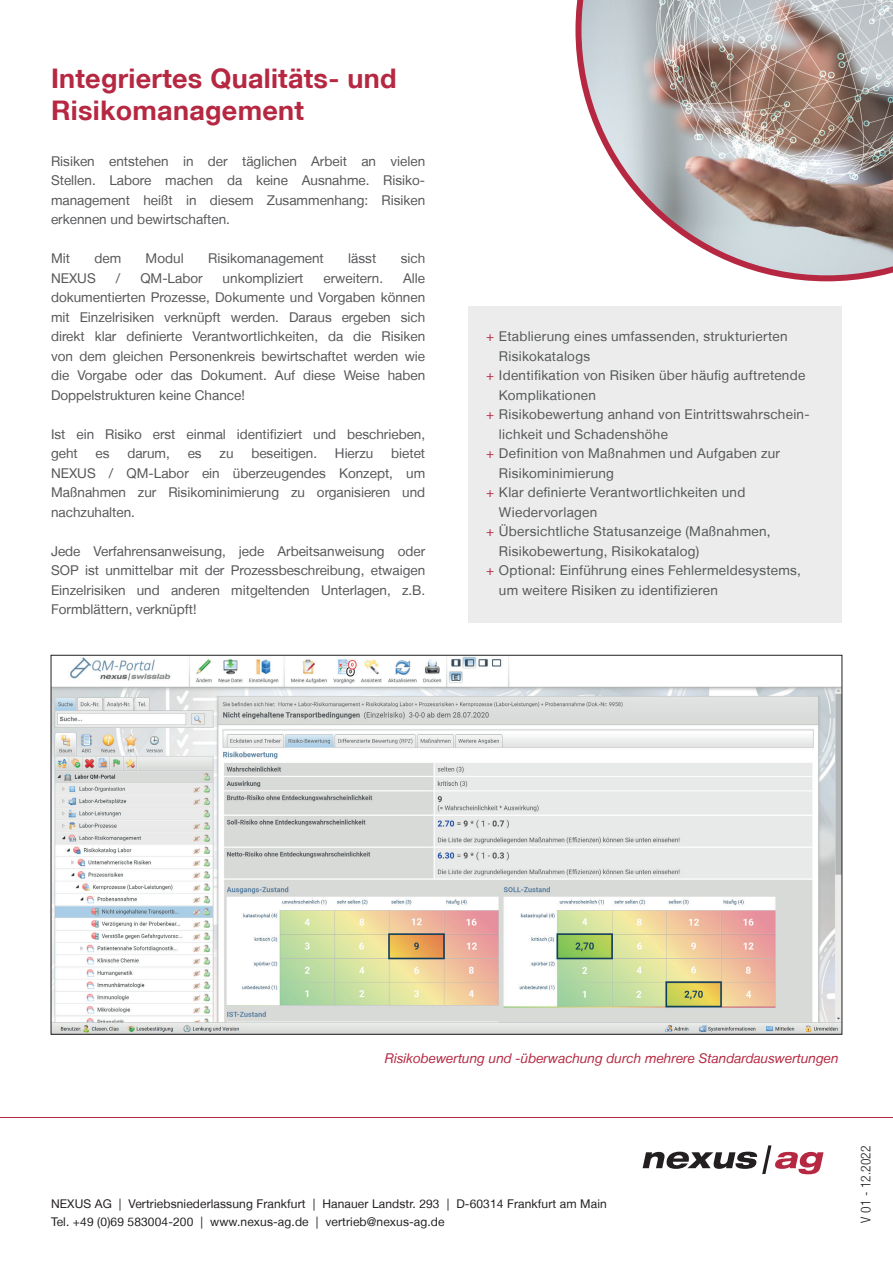
<style>
.page{position:relative;width:893px;height:1263px;background:#fff}
.page>*{position:absolute;margin:0;border:0;box-sizing:border-box;transform-origin:0 0}
.t1{font:700 27px/32.4px "Helvetica Neue LT";letter-spacing:.01em;color:#b62841}
.t2{font:13.5px/19.5px "Helvetica Neue LT";letter-spacing:.015em;color:#57585a;text-align:justify}
.t3{font:italic 13.5px "Helvetica Neue LT";color:#b62841}
.t4{font:300 condensed 13.5px "Helvetica Neue LT";letter-spacing:.01em;color:#231f20}
.t5{font:12px/18px "Helvetica Neue LT";letter-spacing:.01em;color:#231f20}
.s1{color:#b62841}
</style>
<div class="page">
<div style="left:468px;top:306px;width:374px;height:317px;background:#ebeceb"></div>
<hr style="left:0;top:1117px;width:893px;height:1px;background:#b62841">
<svg style="left:643px;top:1145px;width:180px;height:29px"></svg>
<img style="left:53px;top:657px;width:787px;height:376px">
<svg style="left:575px;top:0;width:318px;height:281px"></svg>
<h1 class="t1" style="left:51px;top:61px;width:347px">Integriertes Qualitäts- und<br>Risikomanagement</h1>
<p class="t2" style="left:51px;top:151px;width:376px">Risiken entstehen in der täglichen Arbeit an vielen Stellen. Labore machen da keine Ausnahme. Risiko&shy;management heißt in diesem Zusammenhang: Risiken erkennen und bewirtschaften.</p>
<p class="t2" style="left:51px;top:248px;width:21px">Mit</p>
<p class="t2" style="left:94px;top:248px;width:28px">dem</p>
<p class="t2" style="left:146px;top:248px;width:40px">Modul</p>
<p class="t2" style="left:208px;top:248px;width:117px">Risikomanagement</p>
<p class="t2" style="left:348px;top:248px;width:29px">lässt</p>
<p class="t2" style="left:401px;top:248px;width:26px">sich</p>
<p class="t2" style="left:51px;top:268px;width:46px">NEXUS</p>
<p class="t2" style="left:116px;top:268px;width:6px">/</p>
<p class="t2" style="left:140px;top:268px;width:64px">QM-Labor</p>
<p class="t2" style="left:223px;top:268px;width:82px">unkompliziert</p>
<p class="t2" style="left:323px;top:268px;width:61px">erweitern.</p>
<p class="t2" style="left:51px;top:268px;width:376px;text-indent:352px">Alle dokumentierten Prozesse, Dokumente und Vorgaben können mit Einzelrisiken verknüpft werden. Daraus ergeben sich direkt klar definierte Verantwortlichkeiten, da die Risiken von dem gleichen Personenkreis bewirtschaftet werden wie die Vorgabe oder das Dokument. Auf diese Weise haben Doppelstrukturen keine Chance!</p>
<p class="t2" style="left:51px;top:424px;width:376px">Ist ein Risiko erst einmal identifiziert und beschrieben, geht</p>
<p class="t2" style="left:51px;top:443px;width:376px;text-indent:340px">bietet NEXUS / QM-Labor ein überzeugendes Konzept, um Maßnahmen zur Risikominimierung zu organisieren und nachzuhalten.</p>
<p class="t2" style="left:51px;top:541px;width:376px">Jede Verfahrensanweisung, jede Arbeitsanweisung oder SOP ist unmittelbar mit der Prozessbeschreibung, etwaigen Einzelrisiken und anderen mitgeltenden Unterlagen, z.B.<br>Formblättern, verknüpft!</p>
<p class="t2" style="left:96px;top:443px;width:15px">es</p>
<p class="t2" style="left:127px;top:443px;width:44px">darum,</p>
<p class="t2" style="left:188px;top:443px;width:15px">es</p>
<p class="t2" style="left:220px;top:443px;width:15px">zu</p>
<p class="t2" style="left:251px;top:443px;width:67px">beseitigen.</p>
<p class="t2" style="left:335px;top:443px;width:40px">Hierzu</p>
<p class="t2" style="left:486px;top:326px;width:303px"><span class="s1">+</span> Etablierung eines umfassenden, strukturierten</p>
<p class="t2" style="left:499px;top:346px;width:93px">Risikokatalogs</p>
<p class="t2" style="left:486px;top:365px;width:321px"><span class="s1">+</span> Identifikation von Risiken über häufig auftretende</p>
<p class="t2" style="left:499px;top:385px;width:98px">Komplikationen</p>
<p class="t2" style="left:486px;top:404px;width:325px"><span class="s1">+</span> Risikobewertung anhand von Eintrittswahrschein-</p>
<p class="t2" style="left:499px;top:424px;width:171px">lichkeit und Schadenshöhe</p>
<p class="t2" style="left:486px;top:443px;width:295px"><span class="s1">+</span> Definition von Maßnahmen und Aufgaben zur</p>
<p class="t2" style="left:499px;top:463px;width:117px">Risikominimierung</p>
<p class="t2" style="left:486px;top:482px;width:261px"><span class="s1">+</span> Klar definierte Verantwortlichkeiten und</p>
<p class="t2" style="left:499px;top:502px;width:100px">Wiedervorlagen</p>
<p class="t2" style="left:486px;top:521px;width:286px"><span class="s1">+</span> Übersichtliche Statusanzeige (Maßnahmen,</p>
<p class="t2" style="left:499px;top:541px;width:202px">Risikobewertung, Risikokatalog)</p>
<p class="t2" style="left:486px;top:560px;width:316px"><span class="s1">+</span> Optional: Einführung eines Fehlermeldesystems,</p>
<p class="t2" style="left:499px;top:580px;width:221px">um weitere Risiken zu identifizieren</p>
<p class="t3" style="left:385px;top:1050px;width:455px">Risikobewertung und -überwachung durch mehrere Standardauswertungen</p>
<p class="t5" style="left:51px;top:1194px;width:557px">NEXUS AG | Vertriebsniederlassung Frankfurt | Hanauer Landstr. 293 | D-60314 Frankfurt am Main<br>Tel. +49 (0)69 583004-200 | www.nexus-ag.de | vertrieb@nexus-ag.de</p>
<p class="t4" style="left:858px;top:1223px;width:79px;rotate:-90deg">V 01 - 12.2022</p>
</div>
